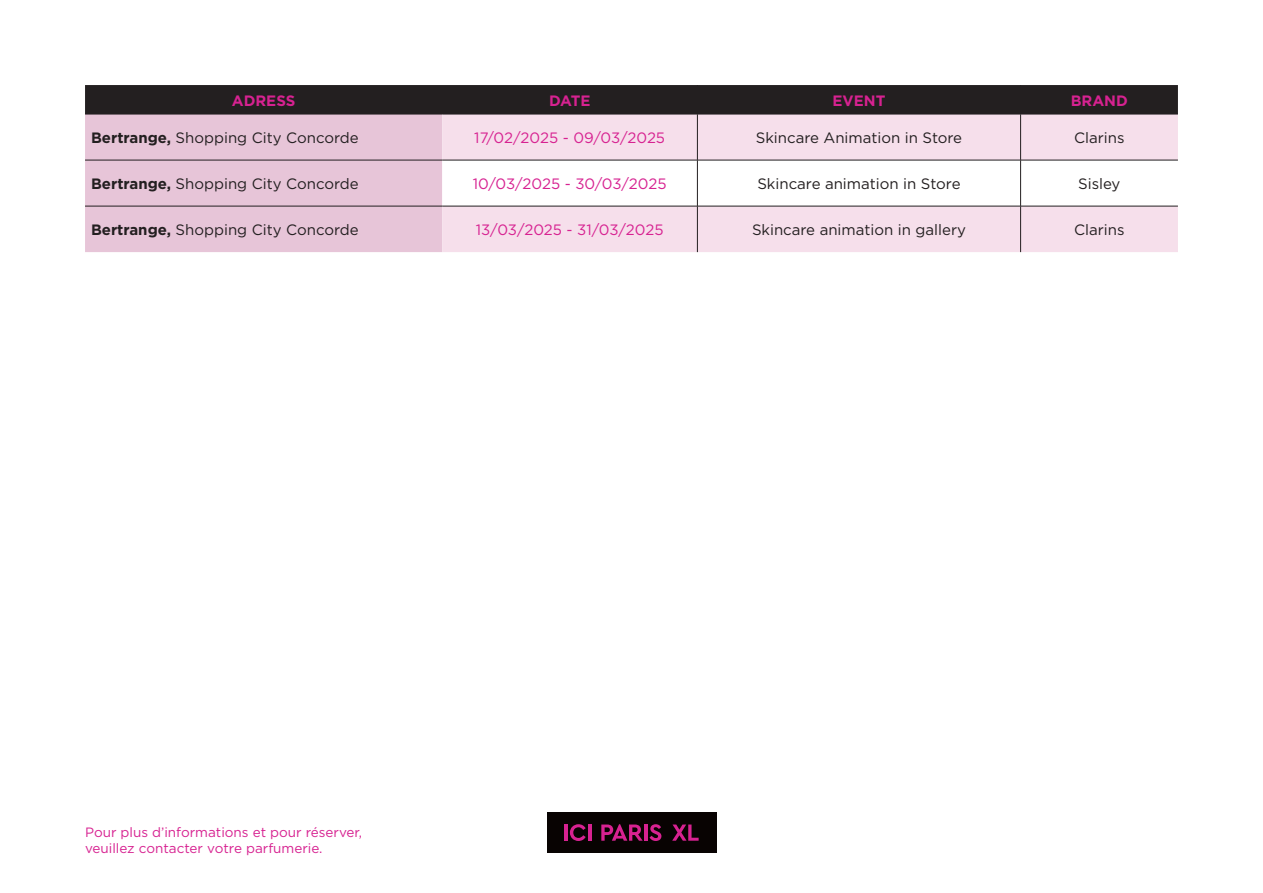
<style>
.page{position:relative;width:1263px;height:893px;background:#fff}
.page>*{position:absolute;margin:0;border:0;box-sizing:border-box;transform-origin:0 0}
.t1{font:15px "Gotham";color:#231f20}
.t2{font:15px "Gotham";color:#d72291}
.t3{font:700 15px "Gotham";color:#d72291}
.t4{font:13.5px/16.2px "Gotham";color:#d72291}
.s1{font-weight:700}
</style>
<div class="page">
<div style="left:547px;top:812px;width:169px;height:41px;background:#080302"></div>
<hr style="left:564px;top:824px;width:4px;height:17px;background:#d72291">
<svg style="left:570px;top:824px;width:16px;height:17px"></svg>
<hr style="left:588px;top:824px;width:3px;height:17px;background:#d72291">
<svg style="left:601px;top:824px;width:42px;height:17px"></svg>
<hr style="left:644px;top:824px;width:3px;height:17px;background:#d72291">
<svg style="left:649px;top:824px;width:12px;height:17px"></svg>
<svg style="left:672px;top:824px;width:27px;height:17px"></svg>
<div style="left:85px;top:115px;width:357px;height:137px;background:#e7c5d8"></div>
<div style="left:442px;top:115px;width:736px;height:137px;background:#f6dfeb"></div>
<svg style="left:442px;top:161px;width:736px;height:45px"></svg>
<div style="left:85px;top:85px;width:1093px;height:29px;background:#231f20"></div>
<hr style="left:697px;top:114px;width:1px;height:46px;background:#231f20">
<hr style="left:1020px;top:114px;width:1px;height:46px;background:#231f20">
<hr style="left:697px;top:160px;width:1px;height:46px;background:#231f20">
<hr style="left:1020px;top:160px;width:1px;height:46px;background:#231f20">
<hr style="left:85px;top:206px;width:357px;height:1px;background:#231f20">
<hr style="left:442px;top:206px;width:255px;height:1px;background:#231f20">
<hr style="left:697px;top:206px;width:323px;height:1px;background:#231f20">
<hr style="left:697px;top:206px;width:1px;height:46px;background:#231f20">
<hr style="left:1020px;top:206px;width:158px;height:1px;background:#231f20">
<hr style="left:1020px;top:206px;width:1px;height:46px;background:#231f20">
<hr style="left:85px;top:114px;width:357px;height:1px;background:#231f20">
<hr style="left:442px;top:114px;width:255px;height:1px;background:#231f20">
<hr style="left:697px;top:114px;width:323px;height:1px;background:#231f20">
<hr style="left:1020px;top:114px;width:158px;height:1px;background:#231f20">
<hr style="left:85px;top:160px;width:357px;height:1px;background:#231f20">
<hr style="left:442px;top:160px;width:255px;height:1px;background:#231f20">
<hr style="left:697px;top:160px;width:323px;height:1px;background:#231f20">
<hr style="left:1020px;top:160px;width:158px;height:1px;background:#231f20">
<p class="t3" style="left:232px;top:90px;width:65px">ADRESS</p>
<p class="t3" style="left:549px;top:90px;width:43px">DATE</p>
<p class="t3" style="left:832px;top:90px;width:54px">EVENT</p>
<p class="t3" style="left:1071px;top:90px;width:59px">BRAND</p>
<p class="t1" style="left:91px;top:128px;width:269px"><span class="s1">Bertrange,</span> Shopping City Concorde</p>
<p class="t2" style="left:474px;top:128px;width:192px">17/02/2025 - 09/03/2025</p>
<p class="t1" style="left:756px;top:128px;width:208px">Skincare Animation in Store</p>
<p class="t1" style="left:1074px;top:128px;width:52px">Clarins</p>
<p class="t1" style="left:91px;top:174px;width:269px"><span class="s1">Bertrange,</span> Shopping City Concorde</p>
<p class="t2" style="left:473px;top:174px;width:195px">10/03/2025 - 30/03/2025</p>
<p class="t1" style="left:757px;top:174px;width:205px">Skincare animation in Store</p>
<p class="t1" style="left:1078px;top:174px;width:44px">Sisley</p>
<p class="t1" style="left:91px;top:220px;width:269px"><span class="s1">Bertrange,</span> Shopping City Concorde</p>
<p class="t2" style="left:476px;top:220px;width:189px">13/03/2025 - 31/03/2025</p>
<p class="t1" style="left:752px;top:220px;width:215px">Skincare animation in gallery</p>
<p class="t1" style="left:1074px;top:220px;width:52px">Clarins</p>
<p class="t4" style="left:85px;top:823px;width:279px">Pour plus d’informations et pour réserver, veuillez contacter votre parfumerie.</p>
</div>
